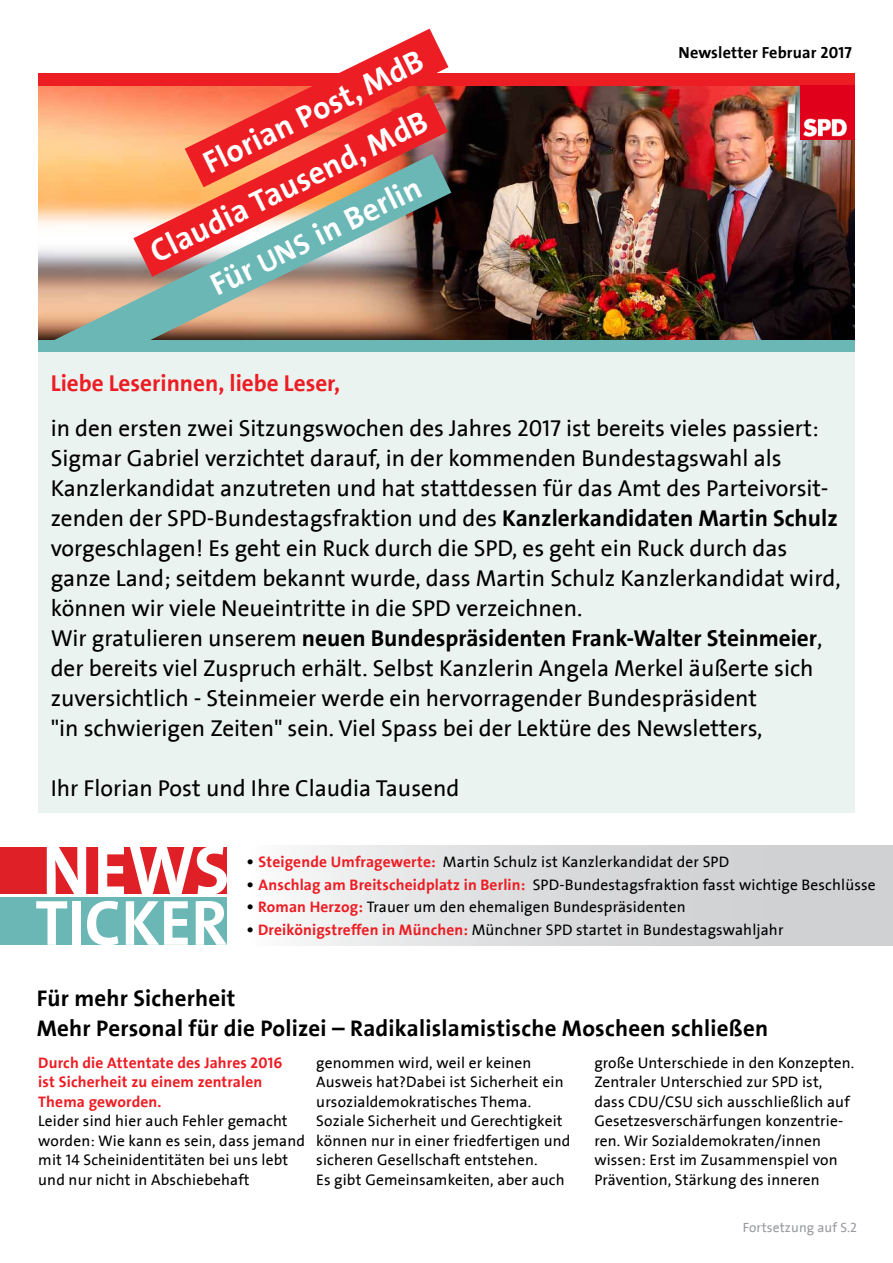
<style>
.page{position:relative;width:893px;height:1263px;background:#fff}
.page>*{position:absolute;margin:0;border:0;box-sizing:border-box;transform-origin:0 0}
.t1{font:700 70.5px "SPD2002 The Sans";color:#fff}
.t2{font:700 64.5px "SPD2002 The Sans";letter-spacing:-.005em;color:#fff}
.t3{font:700 31.5px "SPD2002 The Sans";color:#fff}
.t4{font:23.25px/30px "SPD2002 The Sans";color:#000}
.t5{font:700 23.25px "SPD2002 The Sans";color:#ed1d24}
.t6{font:700 22.95px/30px "SPD2002 The Sans";letter-spacing:.01em;color:#000}
.t7{font:700 18px "The Sans";color:#999b9e}
.t8{font:700 16.2px "SPD2002 The Sans";letter-spacing:.01em;color:#000}
.t9{font:15.45px/19.5px "SPD2002 The Sans";letter-spacing:.01em;color:#000}
.t10{font:700 15.45px/19.5px "SPD2002 The Sans";letter-spacing:.01em;color:#ed1d24}
.t11{font:13.5px "SPD2002 The Sans";letter-spacing:.01em;color:#999b9e}
.s1{font-size:28.5px}
.s2{font-weight:700}
.s3{font-family:"DIN"}
.s4{font-weight:700;color:#ed1d24}
</style>
<div class="page">
<div style="left:38px;top:339px;width:817px;height:473px;background:#eaf3f0"></div>
<img style="left:38px;top:85px;width:817px;height:256px">
<div style="left:38px;top:73px;width:817px;height:12px;background:#ed1d24"></div>
<svg style="left:185px;top:29px;width:263px;height:64px"></svg>
<svg style="left:133px;top:93px;width:315px;height:61px;background:#ef5645"></svg>
<img style="left:48px;top:154px;width:403px;height:187px">
<div style="left:38px;top:341px;width:817px;height:11px;background:#6ab7b5"></div>
<div style="left:230px;top:845px;width:663px;height:100px;background:linear-gradient(to right,#f6f6f6,#c6c8ca)"></div>
<div style="left:0;top:847px;width:226px;height:47px;background:#df2027"></div>
<div style="left:0;top:897px;width:226px;height:48px;background:#6ab7b5"></div>
<img style="left:801px;top:85px;width:54px;height:54px">
<h3 class="t3" style="left:198px;top:150px;width:243px;rotate:-26deg">Florian Post, MdB</h3>
<h3 class="t3" style="left:145px;top:238px;width:306px;rotate:-26deg">Claudia Tausend, MdB</h3>
<h3 class="t3" style="left:205px;top:272px;width:232px;rotate:-26deg">Für <span class="s1">UNS</span> in Berlin</h3>
<p class="t8" style="left:678px;top:44px;width:175px">Newsletter Februar 2017</p>
<h3 class="t5" style="left:51px;top:371px;width:291px">Liebe Leserinnen, liebe Leser,</h3>
<p class="t4" style="left:51px;top:414px;width:791px">in den ersten zwei Sitzungswochen des Jahres 2017 ist bereits vieles passiert:<br>Sigmar Gabriel verzichtet darauf, in der kommenden Bundestagswahl als Kanzlerkandidat anzutreten und hat stattdessen für das Amt des Parteivorsit&shy;zenden der SPD-Bundestagsfraktion und des <span class="s2">Kanzlerkandidaten Martin Schulz </span>vorgeschlagen! Es geht ein Ruck durch die SPD, es geht ein Ruck durch das ganze Land; seitdem bekannt wurde, dass Martin Schulz Kanzlerkandidat wird, können wir viele Neueintritte in die SPD verzeichnen.<br>Wir gratulieren unserem <span class="s2">neuen Bundespräsidenten Frank-Walter Steinmeier</span>, der bereits viel Zuspruch erhält. Selbst Kanzlerin Angela Merkel äußerte sich zuversichtlich - Steinmeier werde ein hervorragender Bundespräsident<br>"in schwierigen Zeiten" sein. Viel Spass bei der Lektüre des Newsletters,</p>
<h3 class="t4" style="left:51px;top:774px;width:410px">Ihr Florian Post und Ihre Claudia Tausend</h3>
<h1 class="t1" style="left:42px;top:833px;width:189px">NEWS</h1>
<p class="t9" style="left:246px;top:853px;width:485px"><span class="s3">•</span> <span class="s4">Steigende Umfragewerte:</span> Martin Schulz ist Kanzlerkandidat der SPD</p>
<p class="t9" style="left:246px;top:875px;width:631px"><span class="s3">•</span> <span class="s4">Anschlag am Breitscheidplatz in Berlin:</span> SPD-Bundestagsfraktion fasst wichtige Beschlüsse</p>
<p class="t9" style="left:246px;top:898px;width:441px"><span class="s3">•</span> <span class="s4">Roman Herzog:</span> Trauer um den ehemaligen Bundespräsidenten</p>
<h2 class="t2" style="left:35px;top:889px;width:194px">TICKER</h2>
<p class="t9" style="left:246px;top:920px;width:539px"><span class="s3">•</span> <span class="s4">Dreikönigstreffen in München:</span> Münchner SPD startet in Bundestagswahljahr</p>
<h3 class="t6" style="left:37px;top:984px;width:733px">Für mehr Sicherheit<br>Mehr Personal für die Polizei – Radikalislamistische Moscheen schließen</h3>
<p class="t10" style="left:38px;top:1053px;width:246px">Durch die Attentate des Jahres 2016 ist Sicherheit zu einem zentralen<br>Thema geworden.</p>
<p class="t9" style="left:38px;top:1112px;width:268px">Leider sind hier auch Fehler gemacht worden: Wie kann es sein, dass jemand mit 14 Scheinidentitäten bei uns lebt und nur nicht in Abschiebehaft</p>
<p class="t9" style="left:316px;top:1053px;width:256px">genommen wird, weil er keinen Ausweis hat?Dabei ist Sicherheit ein ursozialdemokratisches Thema.<br>Soziale Sicherheit und Gerechtigkeit können nur in einer friedfertigen und sicheren Gesellschaft entstehen.<br>Es gibt Gemeinsamkeiten, aber auch</p>
<p class="t9" style="left:594px;top:1053px;width:262px">große Unterschiede in den Konzepten.<br>Zentraler Unterschied zur SPD ist, dass CDU/CSU sich ausschließlich auf Gesetzesverschärfungen konzentrie&shy;ren. Wir Sozialdemokraten/innen wissen: Erst im Zusammenspiel von Prävention, Stärkung des inneren</p>
<p class="t11" style="left:743px;top:1221px;width:116px">Fortsetzung auf S.2</p>
<p class="t7" style="left:849px;top:1214px;width:8px">1</p>
</div>
